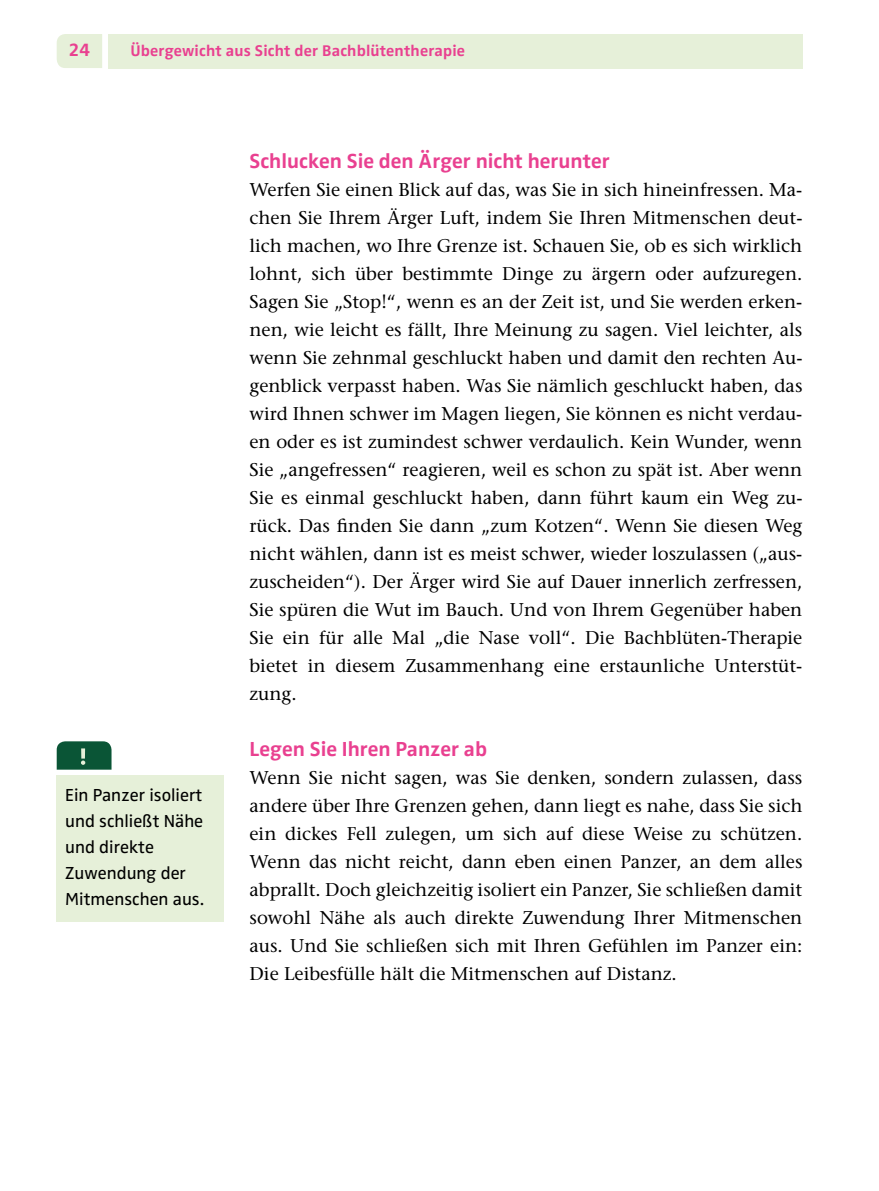
<style>
.page{position:relative;width:879px;height:1191px;background:#fff}
.page>*{position:absolute;margin:0;border:0;box-sizing:border-box;transform-origin:0 0}
.t1{font:700 21px "Zwo Pro";color:#e94090}
.t2{font:18.4px/28px "Stone Serif";color:#000;text-align:justify}
.t3{font:700 18.4px "Zwo Pro";color:#e94090}
.t4{font:18px/26px "Zwo Pro";color:#000}
.t5{font:700 16px "Zwo Pro";letter-spacing:.01em;color:#e94090}
</style>
<div class="page">
<div style="left:57px;top:34px;width:45px;height:34px;background:#e6f0d9"></div>
<div style="left:108px;top:34px;width:694px;height:34px;background:#e6f0d9"></div>
<div style="left:57px;top:775px;width:167px;height:146px;background:#e6f0d9"></div>
<svg style="left:57px;top:741px;width:54px;height:28px;background:#185f41"></svg>
<p class="t3" style="left:69px;top:39px;width:23px">24</p>
<p class="t5" style="left:130px;top:41px;width:336px">Übergewicht aus Sicht der Bachblütentherapie</p>
<p class="t4" style="left:65px;top:782px;width:140px">Ein Panzer isoliert und schließt Nähe und direkte<br>Zuwendung der<br>Mitmenschen aus.</p>
<p class="t1" style="left:249px;top:149px;width:362px">Schlucken Sie den Ärger nicht herunter</p>
<p class="t2" style="left:249px;top:176px;width:554px">Werfen Sie einen Blick auf das, was Sie in sich hineinfressen. Ma&shy;chen Sie Ihrem Ärger Luft, indem Sie Ihren Mitmenschen deut&shy;lich machen, wo Ihre Grenze ist. Schauen Sie, ob es sich wirklich lohnt, sich über bestimmte Dinge zu ärgern oder aufzuregen.<br>Sagen Sie „Stop!“, wenn es an der Zeit ist, und Sie werden erken&shy;nen, wie leicht es fällt, Ihre Meinung zu sagen. Viel leichter, als wenn Sie zehnmal geschluckt haben und damit den rechten Au&shy;genblick verpasst haben. Was Sie nämlich geschluckt haben, das wird Ihnen schwer im Magen liegen, Sie können es nicht verdau&shy;en oder es ist zumindest schwer verdaulich. Kein Wunder, wenn Sie „angefressen“ reagieren, weil es schon zu spät ist. Aber wenn Sie es einmal geschluckt haben, dann führt kaum ein Weg zu&shy;rück. Das finden Sie dann „zum Kotzen“. Wenn Sie diesen Weg nicht wählen, dann ist es meist schwer, wieder loszulassen („aus&shy;zuscheiden“). Der Ärger wird Sie auf Dauer innerlich zerfressen, Sie spüren die Wut im Bauch. Und von Ihrem Gegenüber haben Sie ein für alle Mal „die Nase voll“. Die Bachblüten-Therapie bietet in diesem Zusammenhang eine erstaunliche Unterstüt&shy;zung.</p>
<p class="t1" style="left:249px;top:737px;width:239px">Legen Sie Ihren Panzer ab</p>
<p class="t2" style="left:249px;top:764px;width:554px">Wenn Sie nicht sagen, was Sie denken, sondern zulassen, dass andere über Ihre Grenzen gehen, dann liegt es nahe, dass Sie sich ein dickes Fell zulegen, um sich auf diese Weise zu schützen.<br>Wenn das nicht reicht, dann eben einen Panzer, an dem alles abprallt. Doch gleichzeitig isoliert ein Panzer, Sie schließen damit sowohl Nähe als auch direkte Zuwendung Ihrer Mitmenschen aus. Und Sie schließen sich mit Ihren Gefühlen im Panzer ein:<br>Die Leibesfülle hält die Mitmenschen auf Distanz.</p>
</div>
